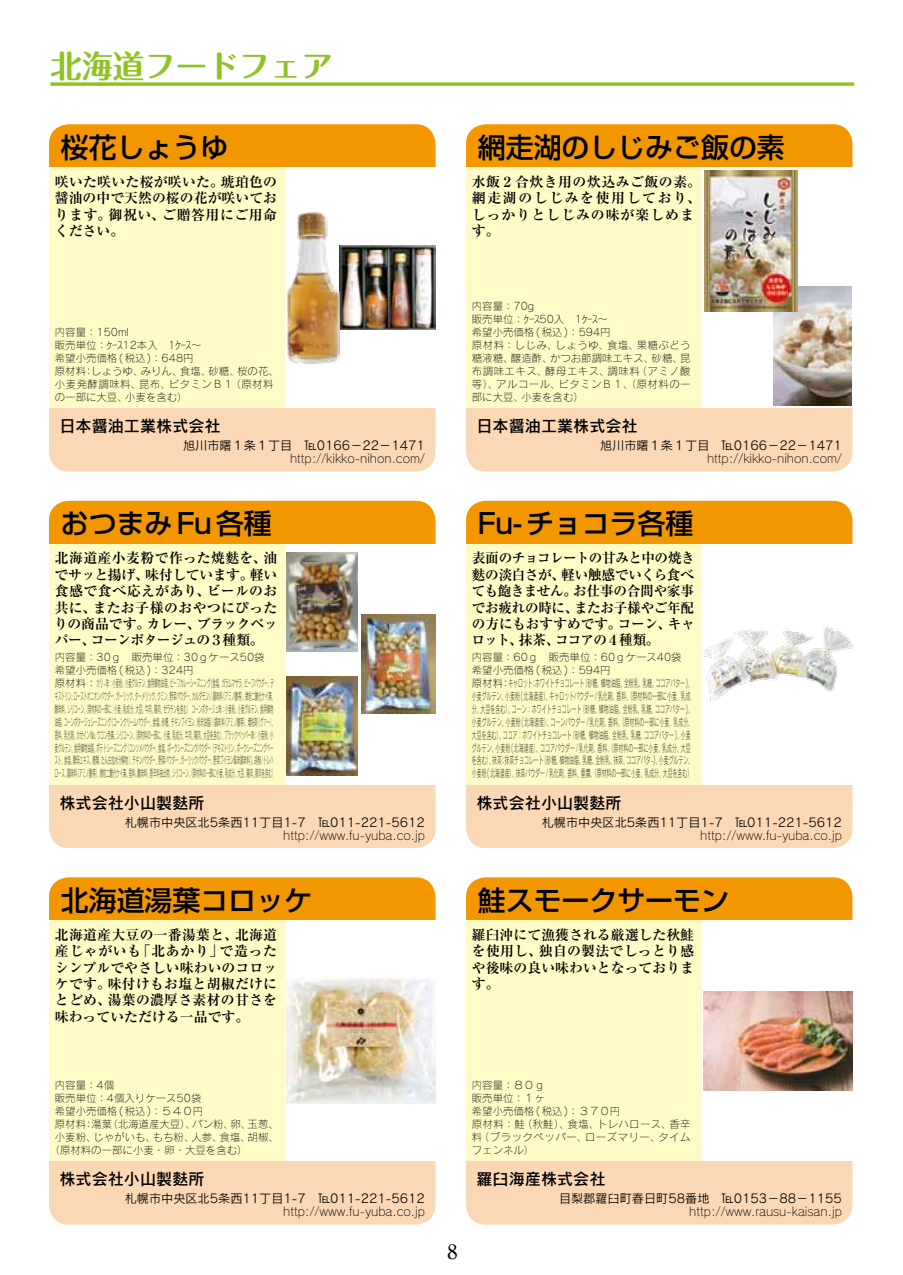
<style>
.page{position:relative;width:903px;height:1275px;background:#fff}
.page>*{position:absolute;margin:0;border:0;box-sizing:border-box;transform-origin:0 0}
.t1{font:700 31.32px "Maru Fo Pro";color:#8fc322}
.t2{font:500 27.82px "Shin Go Pr 6";color:#000}
.t3{font:500 19.78px "Ryumin Pr 6";color:#000}
.t4{font:16.1px "Rodin Pro DB";color:#000}
.t5{font:700 13.83px/16.4px "Ryumin Pr 6";letter-spacing:.01em;color:#000;text-align:justify}
.t6{font:700 13.83px/16.4px "Ryumin Pr 6";letter-spacing:.07em;color:#000}
.t7{font:12.08px "Rodin Pro M";color:#000}
.t8{font:12.08px "Rodin Pro L";color:#000}
.t9{font:10.5px/13px "Rodin Pro L";color:#000}
.t10{font:10.5px/13px "Rodin Pro L";letter-spacing:.035em;color:#000}
</style>
<div class="page">
<div style="left:466px;top:877px;width:386px;height:99px;background:#f39700;border-radius:20px"></div>
<div style="left:466px;top:1126px;width:386px;height:99px;background:#fbd8b5;border-radius:20px"></div>
<div style="left:466px;top:920px;width:386px;height:241px;background:#fffbc7"></div>
<div style="left:701px;top:920px;width:151px;height:241px;background:#fff"></div>
<div style="left:466px;top:124px;width:386px;height:99px;background:#f39700;border-radius:20px"></div>
<div style="left:466px;top:373px;width:386px;height:98px;background:#fbd8b5;border-radius:20px"></div>
<div style="left:466px;top:167px;width:386px;height:241px;background:#fffbc7"></div>
<div style="left:701px;top:167px;width:151px;height:241px;background:#fff"></div>
<div style="left:466px;top:501px;width:386px;height:98px;background:#f39700;border-radius:20px"></div>
<div style="left:466px;top:749px;width:386px;height:99px;background:#fbd8b5;border-radius:20px"></div>
<div style="left:466px;top:544px;width:386px;height:241px;background:#fffbc7"></div>
<div style="left:701px;top:544px;width:151px;height:241px;background:#fff"></div>
<div style="left:49px;top:124px;width:386px;height:99px;background:#f39700;border-radius:20px"></div>
<div style="left:49px;top:373px;width:386px;height:98px;background:#fbd8b5;border-radius:20px"></div>
<div style="left:49px;top:167px;width:386px;height:241px;background:#fffbc7"></div>
<div style="left:285px;top:167px;width:150px;height:241px;background:#fff"></div>
<div style="left:49px;top:501px;width:386px;height:98px;background:#f39700;border-radius:20px"></div>
<div style="left:49px;top:749px;width:386px;height:99px;background:#fbd8b5;border-radius:20px"></div>
<div style="left:49px;top:544px;width:386px;height:241px;background:#fffbc7"></div>
<div style="left:285px;top:544px;width:150px;height:241px;background:#fff"></div>
<div style="left:49px;top:877px;width:386px;height:99px;background:#f39700;border-radius:20px"></div>
<div style="left:49px;top:1126px;width:386px;height:99px;background:#fbd8b5;border-radius:20px"></div>
<div style="left:49px;top:920px;width:386px;height:241px;background:#fffbc7"></div>
<div style="left:285px;top:920px;width:150px;height:241px;background:#fff"></div>
<svg style="left:50px;top:82px;width:804px;height:4px;background:#9dca3e"></svg>
<img style="left:704px;top:991px;width:148px;height:99px">
<img style="left:339px;top:245px;width:96px;height:85px">
<img style="left:774px;top:287px;width:78px;height:119px">
<img style="left:287px;top:212px;width:52px;height:151px">
<img style="left:287px;top:552px;width:71px;height:100px">
<img style="left:287px;top:978px;width:148px;height:125px">
<img style="left:704px;top:627px;width:148px;height:74px">
<img style="left:361px;top:614px;width:74px;height:100px">
<img style="left:287px;top:676px;width:71px;height:100px">
<img style="left:704px;top:170px;width:93px;height:142px">
<h1 class="t1" style="left:50px;top:41px;width:284px">北海道フードフェア</h1>
<h2 class="t2" style="left:61px;top:124px;width:169px">桜花しょうゆ</h2>
<h3 class="t5" style="left:55px;top:173px;width:224px">咲いた咲いた桜が咲いた。琥珀色の醤油の中で天然の桜の花が咲いております。御祝い、ご贈答用にご用命ください。</h3>
<h2 class="t2" style="left:478px;top:124px;width:308px">網走湖のしじみご飯の素</h2>
<h3 class="t6" style="left:472px;top:173px;width:231px">水飯２合炊き用の炊込みご飯の素。網走湖のしじみを使用しており、しっかりとしじみの味が楽しめます。</h3>
<p class="t9" style="left:55px;top:326px;width:225px">内容量：150ml<br>販売単位：ｹｰｽ12本入　1ｹｰｽ～<br>希望小売価格 (税込 )：648円<br>原材料：しょうゆ、みりん、食塩、砂糖、桜の花、小麦発酵調味料、昆布、ビタミンＢ１（原材料の一部に大豆、小麦を含む）</p>
<h3 class="t4" style="left:59px;top:415px;width:163px">日本醤油工業株式会社</h3>
<p class="t7" style="left:183px;top:438px;width:243px">旭川市曙１条１丁目　℡0166－22－1471</p>
<p class="t8" style="left:290px;top:451px;width:136px">http://kikko-nihon.com/</p>
<h2 class="t2" style="left:61px;top:501px;width:212px">おつまみFu各種</h2>
<h3 class="t5" style="left:54px;top:549px;width:225px">北海道産小麦粉で作った焼麩を、油でサッと揚げ、味付しています。軽い食感で食べ応えがあり、ビールのお共に、またお子様のおやつにぴったりの商品です。カレー、ブラックペッパー、コーンポタージュの３種類。</h3>
<p class="t9" style="left:55px;top:650px;width:222px">内容量：30ｇ　販売単位：30ｇケース50袋希望小売価格 (税込 )：324円<br>原材料：カリ -味：小麦粉、小麦グルテン、食用植物油脂、ビーフカレーシーズニング（食塩、ガラムマサラ、ビーフパウダー、デキストリン、ローストオニオンパウダー、ガーリック、ターメリック、クミン、野菜パウダー、カルダモン）/調味料（アミノ酸等）、微粉二酸化ケイ素、酸味料、シリコーン、（原材料の一部に、小麦、乳成分、大豆、牛肉、鶏肉、ゼラチンを含む）　コーンポタージュ味：小麦粉、小麦グルテン、食用植物油脂、コーンポタージュシーズニング（コーンクリームパウダー、食塩、砂糖、チキンブイヨン、粉末油脂）/調味料（アミノ酸等）、増粘剤（グァー）、香料、乳化剤、カゼイン Na、ウコン色素、シリコーン、（原材料の一部に、小麦、乳成分、牛肉、鶏肉、大豆を含む）、ブラックペッパー味：小麦粉、小麦グルテン、食用植物油脂、ポテトシーズニング（コンソメパウダー、食塩、ポークシーズニングパウダー（デキストリン、ポークシーズニングペースト、食塩、酵母エキス、糖類、たん白加水分解物）、チキンパウダー、野菜パウダー、ガーリックパウダー、野菜ブイヨン風味調味料 )、胡椒 /トレハロース、調味料（アミノ酸等）、微粒二酸化ケイ素、香料、酸味料、香辛料抽出物、シリコーン、（原材料の一部に小麦、乳成分、大豆、鶏肉、豚肉を含む）</p>
<h3 class="t4" style="left:59px;top:792px;width:147px">株式会社小山製麩所</h3>
<p class="t7" style="left:125px;top:814px;width:302px">札幌市中央区北5条西11丁目1-7　℡011-221-5612</p>
<p class="t8" style="left:283px;top:827px;width:143px">http://www.fu-yuba.co.jp</p>
<h2 class="t2" style="left:61px;top:877px;width:253px">北海道湯葉コロッケ</h2>
<h3 class="t5" style="left:55px;top:926px;width:224px">北海道産大豆の一番湯葉と、北海道産じゃがいも「北あかり」で造ったシンプルでやさしい味わいのコロッケです。味付けもお塩と胡椒だけにとどめ、湯葉の濃厚さ素材の甘さを味わっていただける一品です。</h3>
<p class="t9" style="left:55px;top:1079px;width:61px">内容量：4個</p>
<p class="t9" style="left:55px;top:1091px;width:148px">販売単位：4個入りケース50袋</p>
<p class="t9" style="left:55px;top:1104px;width:150px">希望小売価格 (税込 )：５４０円</p>
<p class="t9" style="left:55px;top:1117px;width:225px">原材料：湯葉（北海道産大豆）、パン粉、卵、玉葱、</p>
<p class="t9" style="left:55px;top:1130px;width:225px">小麦粉、じゃがいも、もち粉、人参、食塩、胡椒、</p>
<p class="t9" style="left:50px;top:1143px;width:199px">（原材料の一部に小麦・卵・大豆を含む）</p>
<h3 class="t4" style="left:59px;top:1168px;width:147px">株式会社小山製麩所</h3>
<p class="t7" style="left:125px;top:1191px;width:302px">札幌市中央区北5条西11丁目1-7　℡011-221-5612</p>
<p class="t8" style="left:283px;top:1204px;width:143px">http://www.fu-yuba.co.jp</p>
<p class="t9" style="left:472px;top:300px;width:220px">内容量：70g<br>販売単位：ｹｰｽ50入　1ｹｰｽ～<br>希望小売価格 (税込 )：594円<br>原材料：しじみ、しょうゆ、食塩、果糖ぶどう糖液糖、醸造酢、かつお節調味エキス、砂糖、昆布調味エキス、酵母エキス、調味料（アミノ酸等）、アルコール、ビタミンＢ１、（原材料の一部に大豆、小麦を含む）</p>
<h3 class="t4" style="left:476px;top:415px;width:163px">日本醤油工業株式会社</h3>
<p class="t7" style="left:600px;top:438px;width:243px">旭川市曙１条１丁目　℡0166－22－1471</p>
<p class="t8" style="left:707px;top:451px;width:136px">http://kikko-nihon.com/</p>
<h2 class="t2" style="left:478px;top:501px;width:217px">Fu-チョコラ各種</h2>
<h3 class="t5" style="left:471px;top:549px;width:225px">表面のチョコレートの甘みと中の焼き麩の淡白さが、軽い触感でいくら食べても飽きません。お仕事の合間や家事でお疲れの時に、またお子様やご年配の方にもおすすめです。コーン、キャロット、抹茶、ココアの４種類。</h3>
<p class="t9" style="left:472px;top:650px;width:223px">内容量：60ｇ　販売単位：60ｇケース40袋希望小売価格 (税込 )：594円<br>原材料：キャロット：ホワイトチョコレート（砂糖、植物油脂、全粉乳、乳糖、ココアバター )、小麦グルテン、小麦粉 (北海道産）、キャロットパウダー /乳化剤、香料、（原材料の一部に小麦、乳成分、大豆を含む）、コーン：ホワイトチョコレート（砂糖、植物油脂、全粉乳、乳糖、ココアバター )、小麦グルテン、小麦粉 ( 北海道産）、コーンパウダー / 乳化剤、香料、（原材料の一部に小麦、乳成分、大豆を含む）、ココア：ホワイトチョコレート（砂糖、植物油脂、全粉乳、乳糖、ココアバター )、小麦グルテン、小麦粉 (北海道産）、ココアパウダー /乳化剤、香料、（原材料の一部に小麦、乳成分、大豆を含む）、抹茶：抹茶チョコレート（砂糖、植物油脂、乳糖、全粉乳、抹茶、ココアバタ -)、小麦グルテン、小麦粉 (北海道産）、抹茶パウダー /乳化剤、香料、重曹、（原材料の一部に小麦、乳成分、大豆を含む）</p>
<h3 class="t4" style="left:476px;top:792px;width:147px">株式会社小山製麩所</h3>
<p class="t7" style="left:542px;top:814px;width:302px">札幌市中央区北5条西11丁目1-7　℡011-221-5612</p>
<p class="t8" style="left:700px;top:827px;width:143px">http://www.fu-yuba.co.jp</p>
<h2 class="t2" style="left:478px;top:877px;width:253px">鮭スモークサーモン</h2>
<h3 class="t5" style="left:472px;top:926px;width:224px">羅臼沖にて漁獲される厳選した秋鮭を使用し、独自の製法でしっとり感や後味の良い味わいとなっております。</h3>
<h3 class="t3" style="left:447px;top:1235px;width:11px">8</h3>
<p class="t10" style="left:472px;top:1079px;width:220px">内容量：８０ｇ<br>販売単位：１ヶ<br>希望小売価格 (税込 )：３７０円<br>原材料：鮭（秋鮭）、食塩、トレハロース、香辛料（ブラックペッパー、ローズマリー、タイムフェンネル）</p>
<h3 class="t4" style="left:476px;top:1168px;width:130px">羅臼海産株式会社</h3>
<p class="t7" style="left:559px;top:1191px;width:284px">目梨郡羅臼町春日町58番地　℡0153－88－1155</p>
<p class="t8" style="left:689px;top:1204px;width:154px">http://www.rausu-kaisan.jp</p>
</div>
